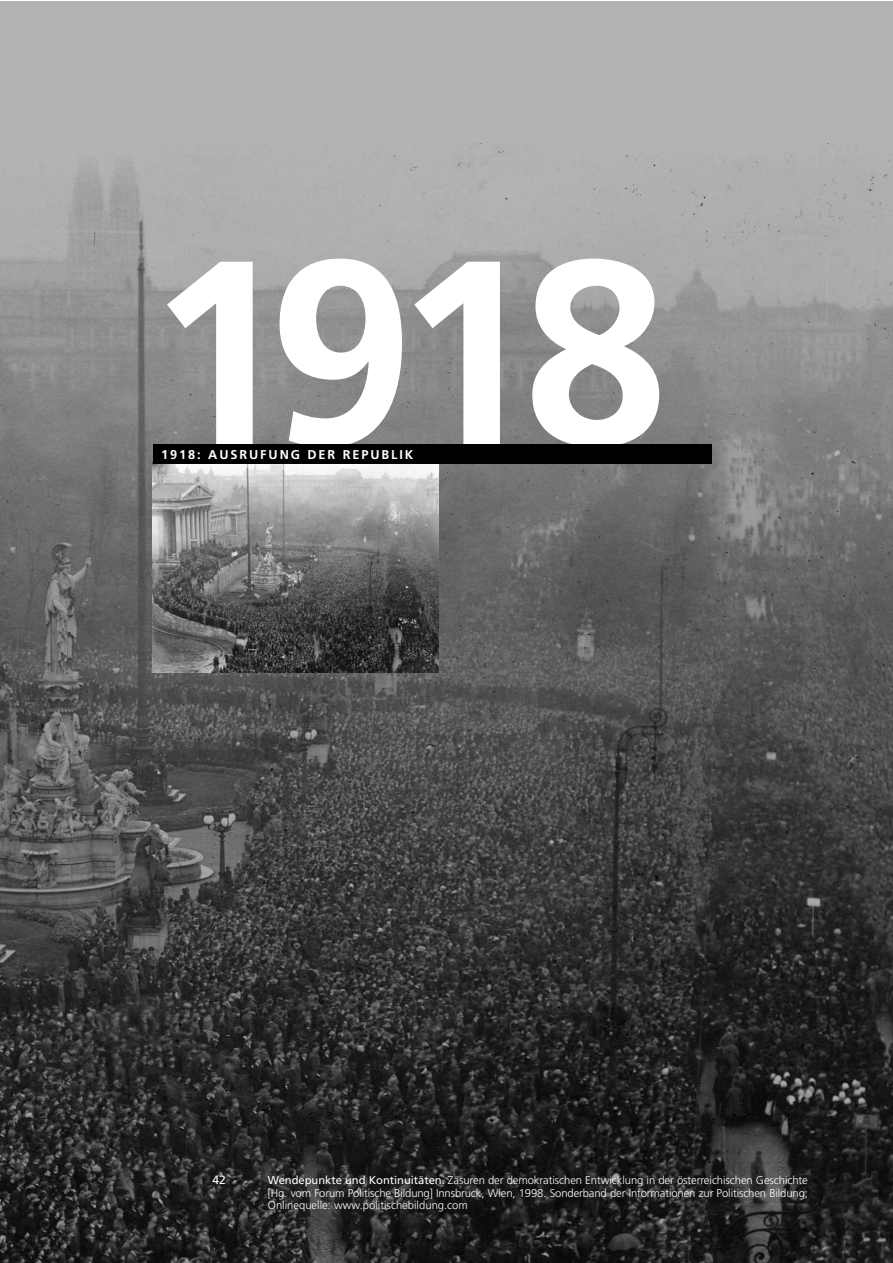
<style>
.page{position:relative;width:893px;height:1263px;background:#fff}
.page>*{position:absolute;margin:0;border:0;box-sizing:border-box;transform-origin:0 0}
.t1{font:700 261.15px "Frutiger";color:#fff}
.t2{font:700 12.75px "Frutiger";letter-spacing:.15em;color:#fff}
.t3{font:12px "Frutiger";color:#fff}
.t4{font:300 11.25px/12.8px "Frutiger";color:#fff;text-align:justify}
.s1{font-weight:400}
</style>
<div class="page">
<div style="left:0;top:1px;width:892px;height:1262px;background:#b3b3b3"></div>
<img style="left:0;top:143px;width:892px;height:1120px">
<img style="left:153px;top:464px;width:286px;height:209px">
<div style="left:153px;top:445px;width:558px;height:19px;background:#000"></div>
<h1 class="t1" style="left:146px;top:248px;width:523px">1918</h1>
<p class="t2" style="left:161px;top:450px;width:254px">1918: AUSRUFUNG DER REPUBLIK</p>
<p class="t3" style="left:213px;top:1175px;width:15px">42</p>
<p class="t4" style="left:268px;top:1174px;width:542px"><span class="s1">Wendepunkte und Kontinuitäten.</span> Zäsuren der demokratischen Entwicklung in der österreichischen Geschichte [Hg. vom Forum Politische Bildung] Innsbruck, Wien, 1998. Sonderband der Informationen zur Politischen Bildung; Onlinequelle: www.politischebildung.com</p>
</div>
